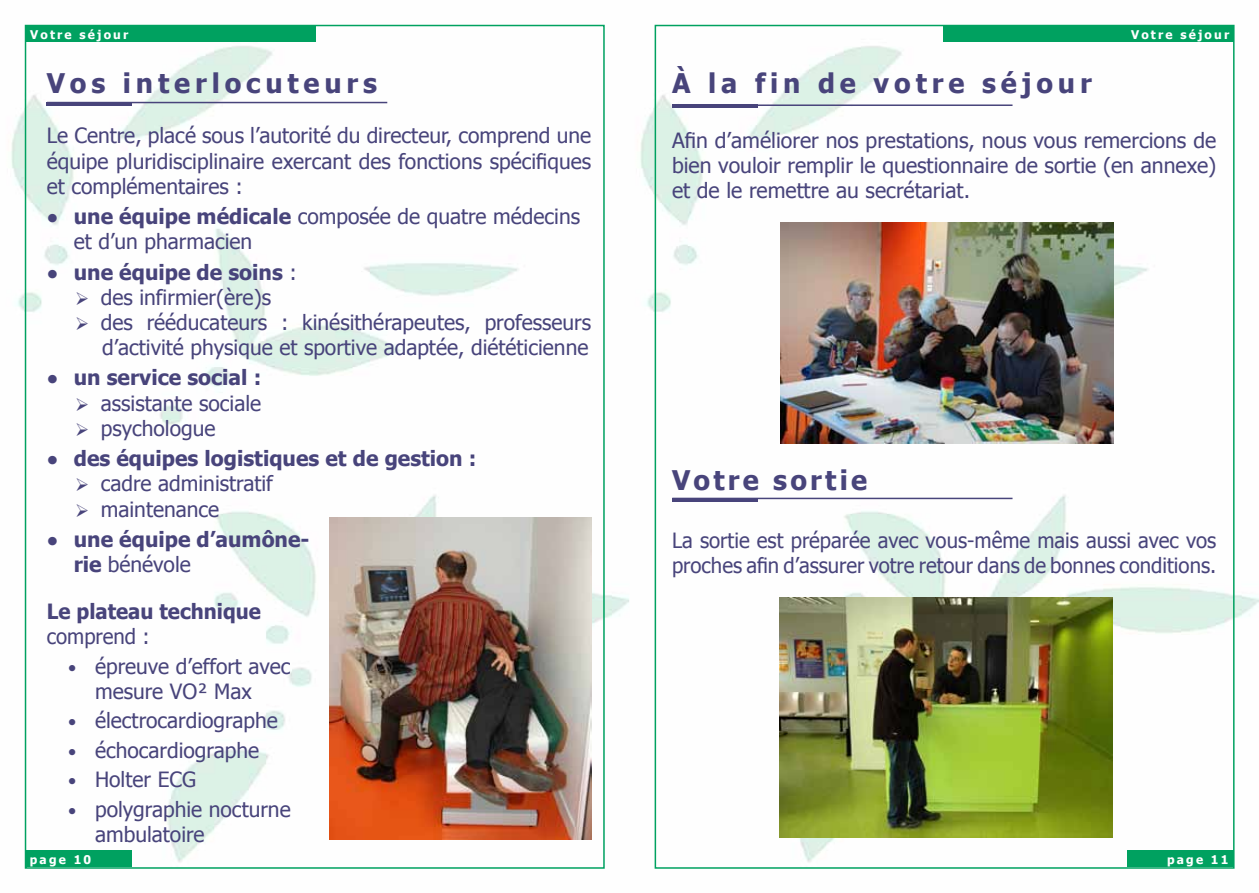
<style>
.page{position:relative;width:1259px;height:893px;background:#fff}
.page>*{position:absolute;margin:0;border:0;box-sizing:border-box;transform-origin:0 0}
.t1{font:700 27px "Tahoma";letter-spacing:.18em;color:#48447b}
.t2{font:700 27px "Tahoma";letter-spacing:.12em;color:#48447b}
.t3{font:21px/25.2px "Tahoma";color:#48447b}
.t4{font:700 21px/25.2px "Tahoma";color:#48447b}
.t5{font:700 12px "Tahoma";letter-spacing:.18em;color:#fff}
.s1{font-weight:700;font-size:18px}
.s2{font-weight:700}
.s3{font-size:18px}
.s4{font-weight:400}
</style>
<div class="page">
<img style="left:11px;top:24px;width:1248px;height:845px">
<div style="left:1127px;top:850px;width:106px;height:17px;background:#00a160"></div>
<hr style="left:47px;top:102px;width:340px;height:1px;background:#48447b">
<hr style="left:47px;top:102px;width:85px;height:4px;background:#48447b">
<img style="left:330px;top:517px;width:261px;height:322px">
<div style="left:26px;top:850px;width:106px;height:17px;background:#00a160"></div>
<img style="left:780px;top:598px;width:333px;height:239px">
<hr style="left:672px;top:498px;width:340px;height:1px;background:#48447b">
<hr style="left:672px;top:498px;width:85px;height:3px;background:#48447b">
<hr style="left:672px;top:104px;width:340px;height:2px;background:#48447b">
<hr style="left:672px;top:104px;width:85px;height:4px;background:#48447b">
<img style="left:780px;top:222px;width:333px;height:221px">
<div style="left:26px;top:26px;width:290px;height:16px;background:#00a160"></div>
<div style="left:942px;top:26px;width:291px;height:16px;background:#00a160"></div>
<svg style="left:77px;top:292px;width:11px;height:13px"></svg>
<svg style="left:77px;top:317px;width:11px;height:13px"></svg>
<svg style="left:77px;top:397px;width:11px;height:14px"></svg>
<svg style="left:77px;top:423px;width:11px;height:13px"></svg>
<svg style="left:77px;top:478px;width:11px;height:13px"></svg>
<svg style="left:77px;top:503px;width:11px;height:14px"></svg>
<p class="t5" style="left:30px;top:26px;width:100px">Votre séjour</p>
<p class="t5" style="left:1131px;top:26px;width:100px">Votre séjour</p>
<p class="t1" style="left:47px;top:64px;width:332px">Vos interlocuteurs</p>
<p class="t3" style="left:47px;top:122px;width:546px;text-align:justify">Le Centre, placé sous l’autorité du directeur, comprend une équipe pluridisciplinaire exercant des fonctions spécifiques et complémentaires :</p>
<p class="t3" style="left:74px;top:203px;width:508px;text-indent:-27px"><span class="s1">•</span> <span class="s2">une équipe médicale</span> composée de quatre médecins et d’un pharmacien</p>
<p class="t3" style="left:101px;top:258px;width:492px;text-indent:-54px"><span class="s1">•</span> <span class="s2">une équipe de soins</span> :<br>des infirmier(ère)s<br>des rééducateurs : kinésithérapeutes, professeurs d’activité physique et sportive adaptée, diététicienne</p>
<p class="t3" style="left:101px;top:364px;width:162px;text-align:justify;text-indent:-54px"><span class="s1">•</span> <span class="s2">un service social : </span>assistante sociale psychologue</p>
<p class="t4" style="left:101px;top:445px;width:377px;text-indent:-54px"><span class="s3">•</span> des équipes logistiques et de gestion : <span class="s4">cadre administratif<br>maintenance</span></p>
<p class="t4" style="left:74px;top:525px;width:237px;text-indent:-27px"><span class="s3">•</span> une équipe d’aumône&shy;rie <span class="s4">bénévole</span></p>
<p class="t4" style="left:47px;top:597px;width:216px">Le plateau technique</p>
<p class="t3" style="left:47px;top:623px;width:104px">comprend :</p>
<p class="t3" style="left:68px;top:652px;width:224px;text-align:center"><span class="s3">•</span> épreuve d’effort avec mesure VO² Max</p>
<p class="t3" style="left:68px;top:707px;width:211px"><span class="s3">•</span> électrocardiographe</p>
<p class="t3" style="left:68px;top:736px;width:193px"><span class="s3">•</span> échocardiographe</p>
<p class="t3" style="left:68px;top:766px;width:130px"><span class="s3">•</span> Holter ECG</p>
<p class="t3" style="left:95px;top:795px;width:197px;text-indent:-27px"><span class="s3">•</span> polygraphie nocturne ambulatoire</p>
<p class="t5" style="left:30px;top:851px;width:63px">page 10</p>
<p class="t1" style="left:672px;top:64px;width:421px">À la fin de votre séjour</p>
<p class="t3" style="left:672px;top:126px;width:546px;text-align:justify">Afin d’améliorer nos prestations, nous vous remercions de bien vouloir remplir le questionnaire de sortie (en annexe) et de le remettre au secrétariat.</p>
<p class="t2" style="left:672px;top:461px;width:197px">Votre sortie</p>
<p class="t3" style="left:672px;top:527px;width:546px">La sortie est préparée avec vous-même mais aussi avec vos proches afin d’assurer votre retour dans de bonnes conditions.</p>
<p class="t5" style="left:1167px;top:851px;width:63px">page 11</p>
</div>
